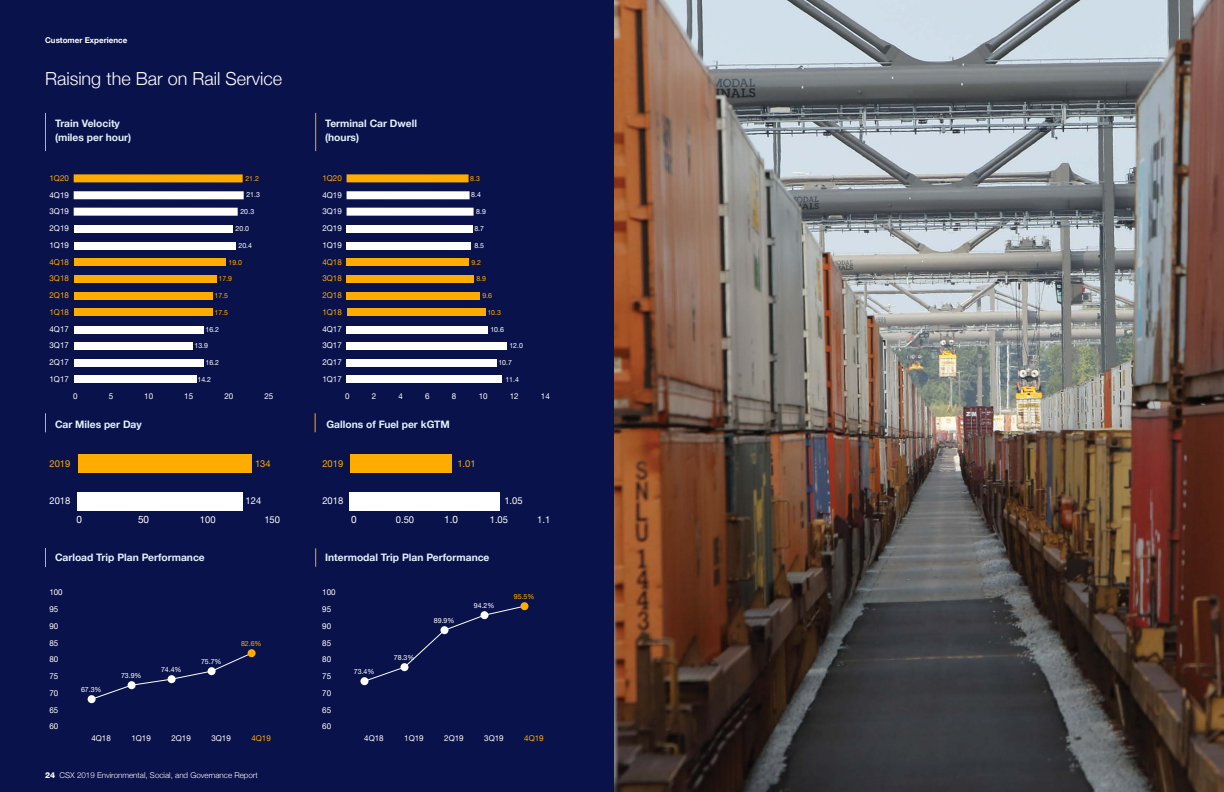
<style>
.page{position:relative;width:1224px;height:792px;background:#09124a}
.page>*{position:absolute;margin:0;border:0;box-sizing:border-box;transform-origin:0 0}
.t1{font:18px "Helvetica Neue LTARM 45 Lt";color:#fff}
.t2{font:700 10.2px/14px "Helvetica Neue LTARM 75";color:#e4efff}
.t3{font:10px "Helvetica Neue LTARM 55 Roman";color:#fff}
.t4{font:9.4px "Helvetica Neue LTARM 55 Roman";color:#fff}
.t5{font:9.4px "Helvetica Neue LTARM 55 Roman";color:#ffac00}
.t6{font:8px/16.8px "Helvetica Neue LTARM 55 Roman";color:#fff;text-align:justify}
.t7{font:8px "Helvetica Neue LTARM 45 Lt";color:#fff}
.t8{font:8px/16.8px "Helvetica Neue LTARM 55 Roman";color:#ffac00;text-align:justify}
.t9{font:700 8px "Helvetica Neue LTARM 75";color:#fff}
.t10{font:8px "Helvetica Neue LTARM 55 Roman";color:#ffab00}
.t11{font:7px "Helvetica Neue LTARM 55 Roman";color:#fff}
.t12{font:7px "Helvetica Neue LTARM 55 Roman";color:#ffac00}
.t13{font:7px "Helvetica Neue LTARM 55 Roman";color:#ffab00}
.s1{font-family:"Helvetica Neue LTARM 85 Hv"}
</style>
<div class="page">
<svg style="left:45px;top:548px;width:1px;height:19px"></svg>
<svg style="left:315px;top:548px;width:1px;height:19px"></svg>
<hr style="left:315px;top:113px;width:1px;height:38px;background:#ffac00">
<hr style="left:45px;top:113px;width:1px;height:38px;background:#ffac00">
<img style="left:614px;top:0;width:610px;height:792px">
<svg style="left:45px;top:413px;width:1px;height:19px"></svg>
<svg style="left:315px;top:413px;width:1px;height:19px"></svg>
<div style="left:74px;top:375px;width:123px;height:8px;background:#fff"></div>
<div style="left:74px;top:342px;width:119px;height:8px;background:#fff"></div>
<div style="left:74px;top:359px;width:130px;height:8px;background:#fff"></div>
<div style="left:74px;top:326px;width:130px;height:8px;background:#fff"></div>
<div style="left:74px;top:308px;width:139px;height:8px;background:#ffac00"></div>
<div style="left:74px;top:292px;width:139px;height:8px;background:#ffac00"></div>
<div style="left:74px;top:275px;width:143px;height:8px;background:#ffac00"></div>
<div style="left:74px;top:258px;width:152px;height:8px;background:#ffac00"></div>
<div style="left:74px;top:242px;width:162px;height:8px;background:#fff"></div>
<div style="left:74px;top:208px;width:164px;height:8px;background:#fff"></div>
<div style="left:74px;top:191px;width:170px;height:8px;background:#fff"></div>
<div style="left:74px;top:174px;width:169px;height:8px;background:#ffac00"></div>
<div style="left:74px;top:225px;width:159px;height:8px;background:#fff"></div>
<div style="left:347px;top:375px;width:155px;height:8px;background:#fff"></div>
<div style="left:347px;top:342px;width:160px;height:8px;background:#fff"></div>
<div style="left:347px;top:359px;width:150px;height:8px;background:#fff"></div>
<div style="left:347px;top:326px;width:141px;height:8px;background:#fff"></div>
<div style="left:347px;top:308px;width:139px;height:8px;background:#ffac00"></div>
<div style="left:347px;top:292px;width:133px;height:8px;background:#ffac00"></div>
<div style="left:347px;top:275px;width:127px;height:8px;background:#ffac00"></div>
<div style="left:347px;top:258px;width:122px;height:8px;background:#ffac00"></div>
<div style="left:347px;top:242px;width:124px;height:8px;background:#fff"></div>
<div style="left:347px;top:208px;width:127px;height:8px;background:#fff"></div>
<div style="left:347px;top:191px;width:123px;height:8px;background:#fff"></div>
<div style="left:347px;top:174px;width:122px;height:8px;background:#ffac00"></div>
<div style="left:347px;top:225px;width:126px;height:8px;background:#fff"></div>
<div style="left:77px;top:492px;width:165px;height:19px;background:#fff"></div>
<div style="left:78px;top:455px;width:174px;height:18px;background:#ffac00"></div>
<div style="left:350px;top:492px;width:150px;height:19px;background:#fff"></div>
<div style="left:351px;top:455px;width:101px;height:18px;background:#ffac00"></div>
<div style="left:88px;top:695px;width:8px;height:8px;background:#fff;border-radius:50%"></div>
<svg style="left:90px;top:652px;width:163px;height:48px"></svg>
<div style="left:248px;top:649px;width:8px;height:8px;background:#ffab00;border-radius:50%"></div>
<div style="left:360px;top:677px;width:8px;height:8px;background:#fff;border-radius:50%"></div>
<svg style="left:363px;top:606px;width:163px;height:76px"></svg>
<div style="left:520px;top:602px;width:8px;height:8px;background:#ffac00;border-radius:50%"></div>
<p class="t9" style="left:45px;top:35px;width:84px">Customer Experience</p>
<h1 class="t1" style="left:45px;top:68px;width:239px">Raising the Bar on Rail Service</h1>
<p class="t2" style="left:55px;top:116px;width:78px">Train Velocity (miles per hour)</p>
<p class="t2" style="left:325px;top:116px;width:93px">Terminal Car Dwell (hours)</p>
<p class="t8" style="left:49px;top:170px;width:21px">1Q20</p>
<p class="t6" style="left:49px;top:186px;width:21px">4Q19<br>3Q19<br>2Q19<br>1Q19</p>
<p class="t8" style="left:49px;top:253px;width:21px">4Q18<br>3Q18<br>2Q18<br>1Q18</p>
<p class="t6" style="left:49px;top:320px;width:21px">4Q17<br>3Q17<br>2Q17<br>1Q17</p>
<p class="t12" style="left:245px;top:174px;width:15px">21.2</p>
<p class="t8" style="left:322px;top:170px;width:21px">1Q20</p>
<p class="t6" style="left:322px;top:186px;width:21px">4Q19<br>3Q19<br>2Q19<br>1Q19</p>
<p class="t8" style="left:322px;top:253px;width:21px">4Q18<br>3Q18<br>2Q18<br>1Q18</p>
<p class="t6" style="left:322px;top:320px;width:21px">4Q17<br>3Q17<br>2Q17<br>1Q17</p>
<p class="t11" style="left:246px;top:191px;width:15px">21.3</p>
<p class="t11" style="left:240px;top:207px;width:15px">20.3</p>
<p class="t11" style="left:236px;top:224px;width:15px">20.0</p>
<p class="t11" style="left:238px;top:241px;width:15px">20.4</p>
<p class="t12" style="left:228px;top:258px;width:15px">19.0</p>
<p class="t12" style="left:218px;top:275px;width:15px">17.9</p>
<p class="t12" style="left:214px;top:292px;width:15px">17.5</p>
<p class="t12" style="left:214px;top:308px;width:15px">17.5</p>
<p class="t11" style="left:205px;top:325px;width:15px">16.2</p>
<p class="t11" style="left:194px;top:342px;width:15px">13.9</p>
<p class="t11" style="left:205px;top:359px;width:15px">16.2</p>
<p class="t11" style="left:197px;top:375px;width:15px">14.2</p>
<p class="t12" style="left:470px;top:174px;width:11px">8.3</p>
<p class="t11" style="left:471px;top:191px;width:11px">8.4</p>
<p class="t11" style="left:476px;top:207px;width:11px">8.9</p>
<p class="t11" style="left:474px;top:224px;width:11px">8.7</p>
<p class="t11" style="left:474px;top:241px;width:11px">8.5</p>
<p class="t12" style="left:471px;top:258px;width:11px">9.2</p>
<p class="t12" style="left:476px;top:275px;width:11px">8.9</p>
<p class="t12" style="left:482px;top:292px;width:11px">9.6</p>
<p class="t12" style="left:487px;top:308px;width:15px">10.3</p>
<p class="t11" style="left:490px;top:325px;width:15px">10.6</p>
<p class="t11" style="left:509px;top:342px;width:15px">12.0</p>
<p class="t11" style="left:498px;top:359px;width:15px">10.7</p>
<p class="t11" style="left:505px;top:375px;width:15px">11.4</p>
<p class="t6" style="left:73px;top:387px;width:6px">0</p>
<p class="t6" style="left:109px;top:387px;width:6px">5</p>
<p class="t6" style="left:144px;top:387px;width:10px">10</p>
<p class="t6" style="left:184px;top:387px;width:10px">15</p>
<p class="t6" style="left:224px;top:387px;width:10px">20</p>
<p class="t6" style="left:264px;top:387px;width:10px">25</p>
<p class="t6" style="left:345px;top:387px;width:6px">0</p>
<p class="t6" style="left:372px;top:387px;width:6px">2</p>
<p class="t6" style="left:399px;top:387px;width:6px">4</p>
<p class="t6" style="left:425px;top:387px;width:6px">6</p>
<p class="t6" style="left:452px;top:387px;width:6px">8</p>
<p class="t6" style="left:479px;top:387px;width:10px">10</p>
<p class="t6" style="left:510px;top:387px;width:10px">12</p>
<p class="t6" style="left:541px;top:387px;width:10px">14</p>
<p class="t2" style="left:55px;top:417px;width:88px">Car Miles per Day</p>
<p class="t2" style="left:327px;top:417px;width:125px">Gallons of Fuel per kGTM</p>
<p class="t5" style="left:49px;top:458px;width:22px">2019</p>
<p class="t5" style="left:255px;top:458px;width:17px">134</p>
<p class="t4" style="left:49px;top:495px;width:22px">2018</p>
<p class="t4" style="left:246px;top:495px;width:17px">124</p>
<p class="t4" style="left:200px;top:514px;width:17px">100</p>
<p class="t4" style="left:264px;top:514px;width:17px">150</p>
<p class="t5" style="left:322px;top:458px;width:22px">2019</p>
<p class="t5" style="left:457px;top:458px;width:20px">1.01</p>
<p class="t4" style="left:322px;top:495px;width:22px">2018</p>
<p class="t4" style="left:504px;top:495px;width:20px">1.05</p>
<p class="t4" style="left:396px;top:514px;width:20px">0.50</p>
<p class="t4" style="left:490px;top:514px;width:20px">1.05</p>
<p class="t4" style="left:537px;top:514px;width:15px">1.1</p>
<p class="t3" style="left:76px;top:513px;width:7px">0</p>
<p class="t3" style="left:138px;top:513px;width:13px">50</p>
<p class="t3" style="left:351px;top:513px;width:7px">0</p>
<p class="t3" style="left:444px;top:513px;width:15px">1.0</p>
<p class="t2" style="left:55px;top:550px;width:151px">Carload Trip Plan Performance</p>
<p class="t2" style="left:325px;top:550px;width:166px">Intermodal Trip Plan Performance</p>
<p class="t6" style="left:49px;top:584px;width:15px">100</p>
<p class="t6" style="left:322px;top:584px;width:15px">100</p>
<p class="t6" style="left:49px;top:601px;width:10px">95</p>
<p class="t6" style="left:322px;top:601px;width:10px">95</p>
<p class="t11" style="left:474px;top:601px;width:22px">94.2%</p>
<p class="t6" style="left:49px;top:618px;width:10px">90<br>85<br>80<br>75<br>70<br>65<br>60</p>
<p class="t11" style="left:81px;top:685px;width:22px">67.3%</p>
<p class="t11" style="left:121px;top:671px;width:22px">73.9%</p>
<p class="t11" style="left:161px;top:665px;width:22px">74.4%</p>
<p class="t11" style="left:201px;top:657px;width:22px">75.7%</p>
<p class="t13" style="left:241px;top:639px;width:22px">82.6%</p>
<p class="t6" style="left:322px;top:618px;width:10px">90<br>85<br>80<br>75<br>70<br>65<br>60</p>
<p class="t11" style="left:354px;top:667px;width:22px">73.4%</p>
<p class="t11" style="left:394px;top:653px;width:22px">78.3%</p>
<p class="t11" style="left:434px;top:616px;width:22px">89.9%</p>
<p class="t12" style="left:514px;top:592px;width:22px">95.5%</p>
<p class="t6" style="left:91px;top:730px;width:21px">4Q18</p>
<p class="t6" style="left:131px;top:730px;width:21px">1Q19</p>
<p class="t6" style="left:171px;top:730px;width:21px">2Q19</p>
<p class="t6" style="left:211px;top:730px;width:21px">3Q19</p>
<p class="t10" style="left:251px;top:733px;width:21px">4Q19</p>
<p class="t6" style="left:364px;top:730px;width:21px">4Q18</p>
<p class="t6" style="left:404px;top:730px;width:21px">1Q19</p>
<p class="t6" style="left:444px;top:730px;width:21px">2Q19</p>
<p class="t6" style="left:484px;top:730px;width:21px">3Q19</p>
<p class="t8" style="left:524px;top:730px;width:21px">4Q19</p>
<p class="t7" style="left:45px;top:770px;width:214px"><span class="s1">24</span> CSX 2019 Environmental, Social, and Governance Report</p>
</div>
